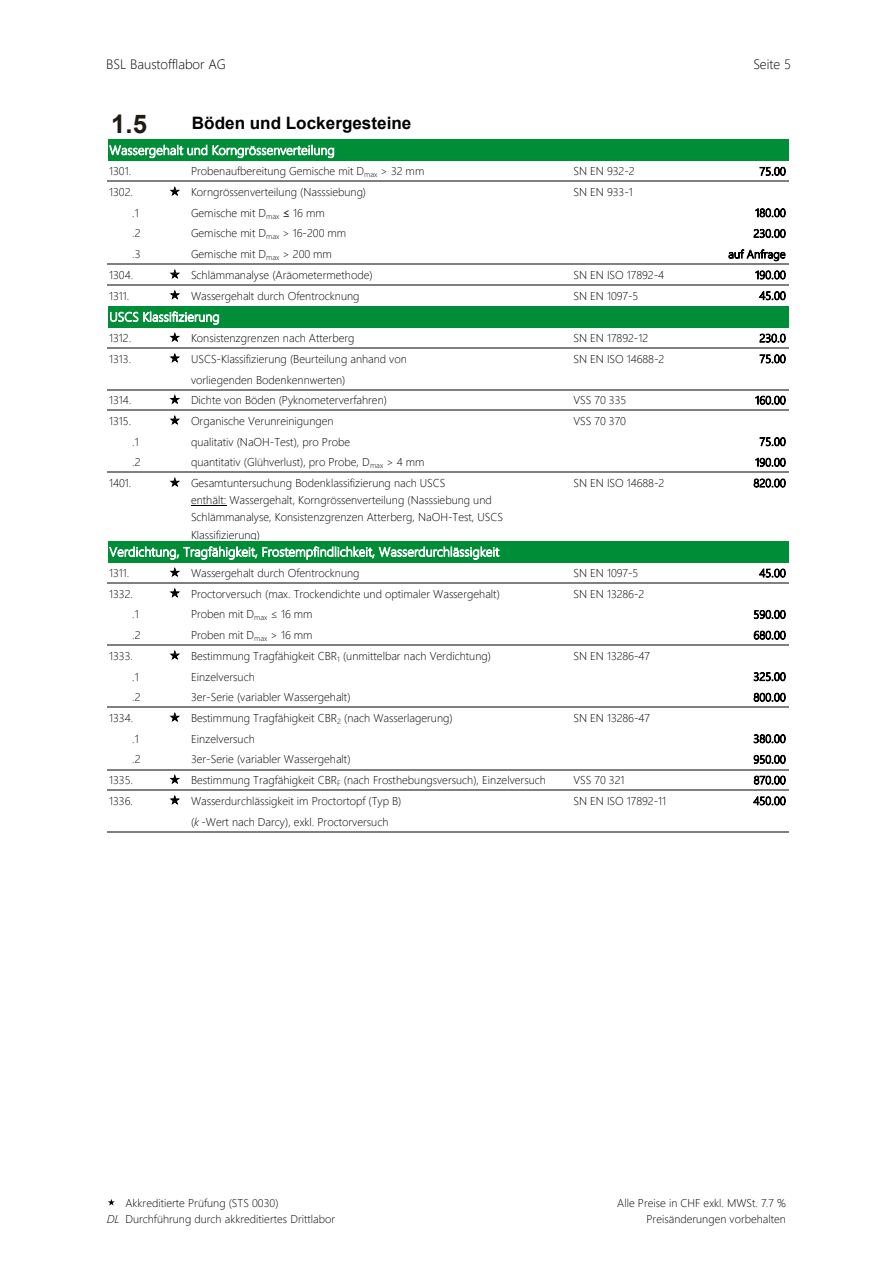
<style>
.page{position:relative;width:893px;height:1263px;background:#fff}
.page>*{position:absolute;margin:0;border:0;box-sizing:border-box;transform-origin:0 0}
.t1{font:700 25.8px "Arial";color:#201c14}
.t2{font:700 17.1px "Arial";color:#000}
.t3{font:300 13.5px "Segoe UI";color:#000}
.t4{font:300 12.75px "Segoe UI";letter-spacing:.015em;color:#fff}
.t5{font:300 11.4px/17.5px "Segoe UI";color:#000}
.t6{font:300 11.25px/16.6px "Segoe UI";letter-spacing:.005em;color:#000}
.s1{font-weight:400}
.s2{font-style:italic}
</style>
<div class="page">
<div style="left:108px;top:139px;width:680px;height:22px;background:#008d38"></div>
<div style="left:108px;top:306px;width:680px;height:22px;background:#008d38"></div>
<div style="left:108px;top:541px;width:680px;height:22px;background:#008d38"></div>
<hr style="left:191px;top:505px;width:35px;height:1px;background:#000">
<hr style="left:107px;top:181px;width:681px;height:1px;background:#808080">
<hr style="left:107px;top:264px;width:681px;height:1px;background:#808080">
<hr style="left:107px;top:284px;width:681px;height:2px;background:#808080">
<hr style="left:107px;top:347px;width:681px;height:2px;background:#808080">
<hr style="left:107px;top:389px;width:681px;height:1px;background:#808080">
<hr style="left:107px;top:410px;width:681px;height:1px;background:#808080">
<hr style="left:107px;top:472px;width:681px;height:1px;background:#808080">
<hr style="left:107px;top:582px;width:681px;height:2px;background:#808080">
<hr style="left:107px;top:645px;width:681px;height:1px;background:#808080">
<hr style="left:107px;top:707px;width:681px;height:1px;background:#808080">
<hr style="left:107px;top:769px;width:681px;height:1px;background:#808080">
<hr style="left:107px;top:789px;width:681px;height:2px;background:#808080">
<hr style="left:107px;top:831px;width:681px;height:1px;background:#808080">
<svg style="left:108px;top:1199px;width:7px;height:6px"></svg>
<p class="t3" style="left:106px;top:51px;width:121px">BSL Baustofflabor AG</p>
<p class="t3" style="left:753px;top:51px;width:39px">Seite 5</p>
<h1 class="t1" style="left:111px;top:105px;width:37px">1.5</h1>
<h2 class="t2" style="left:192px;top:111px;width:221px">Böden und Lockergesteine</h2>
<p class="t4" style="left:109px;top:138px;width:227px">Wassergehalt und Korngrössenverteilung</p>
<p class="t5" style="left:109px;top:161px;width:23px">1301.</p>
<p class="t5" style="left:191px;top:161px;width:235px">Probenaufbereitung Gemische mit D<sub>max</sub> &gt; 32 mm</p>
<p class="t5" style="left:573px;top:161px;width:63px">SN EN 932-2</p>
<p class="t5" style="left:760px;top:161px;width:28px">75.00</p>
<p class="t5" style="left:109px;top:182px;width:25px">1302.</p>
<p class="t5" style="left:191px;top:182px;width:177px">Korngrössenverteilung (Nasssiebung)</p>
<p class="t5" style="left:573px;top:182px;width:61px">SN EN 933-1</p>
<p class="t5" style="left:132px;top:203px;width:8px">.1</p>
<p class="t5" style="left:191px;top:203px;width:135px">Gemische mit D<sub>max</sub> <span class="s1">≤</span> 16 mm</p>
<p class="t5" style="left:755px;top:203px;width:32px">180.00</p>
<p class="t5" style="left:132px;top:224px;width:10px">.2</p>
<p class="t5" style="left:191px;top:223px;width:157px">Gemische mit D<sub>max</sub> &gt; 16-200 mm</p>
<p class="t5" style="left:753px;top:224px;width:34px">230.00</p>
<p class="t5" style="left:132px;top:244px;width:10px">.3</p>
<p class="t5" style="left:191px;top:244px;width:142px">Gemische mit D<sub>max</sub> &gt; 200 mm</p>
<p class="t5" style="left:728px;top:244px;width:59px">auf Anfrage</p>
<p class="t5" style="left:109px;top:265px;width:25px">1304.</p>
<p class="t5" style="left:191px;top:265px;width:183px">Schlämmanalyse (Aräometermethode)</p>
<p class="t5" style="left:573px;top:265px;width:92px">SN EN ISO 17892-4</p>
<p class="t5" style="left:755px;top:265px;width:32px">190.00</p>
<p class="t5" style="left:109px;top:286px;width:22px">1311.</p>
<p class="t5" style="left:191px;top:286px;width:170px">Wassergehalt durch Ofentrocknung</p>
<p class="t5" style="left:573px;top:286px;width:67px">SN EN 1097-5</p>
<p class="t5" style="left:759px;top:286px;width:28px">45.00</p>
<p class="t4" style="left:109px;top:305px;width:112px">USCS Klassifizierung</p>
<p class="t5" style="left:109px;top:328px;width:23px">1312.</p>
<p class="t5" style="left:191px;top:328px;width:165px">Konsistenzgrenzen nach Atterberg</p>
<p class="t5" style="left:573px;top:328px;width:76px">SN EN 17892-12</p>
<p class="t5" style="left:759px;top:328px;width:28px">230.0</p>
<p class="t5" style="left:109px;top:349px;width:23px">1313.</p>
<p class="t5" style="left:191px;top:349px;width:217px">USCS-Klassifizierung (Beurteilung anhand von</p>
<p class="t5" style="left:573px;top:349px;width:92px">SN EN ISO 14688-2</p>
<p class="t5" style="left:760px;top:349px;width:28px">75.00</p>
<p class="t5" style="left:191px;top:370px;width:156px">vorliegenden Bodenkennwerten)</p>
<p class="t5" style="left:109px;top:390px;width:24px">1314.</p>
<p class="t5" style="left:191px;top:390px;width:198px">Dichte von Böden (Pyknometerverfahren)</p>
<p class="t5" style="left:573px;top:390px;width:54px">VSS 70 335</p>
<p class="t5" style="left:755px;top:390px;width:32px">160.00</p>
<p class="t5" style="left:109px;top:411px;width:23px">1315.</p>
<p class="t5" style="left:191px;top:411px;width:144px">Organische Verunreinigungen</p>
<p class="t5" style="left:573px;top:411px;width:54px">VSS 70 370</p>
<p class="t5" style="left:132px;top:432px;width:8px">.1</p>
<p class="t5" style="left:191px;top:432px;width:161px">qualitativ (NaOH-Test), pro Probe</p>
<p class="t5" style="left:760px;top:432px;width:28px">75.00</p>
<p class="t5" style="left:132px;top:452px;width:10px">.2</p>
<p class="t5" style="left:191px;top:452px;width:235px">quantitativ (Glühverlust), pro Probe, D<sub>max</sub> &gt; 4 mm</p>
<p class="t5" style="left:755px;top:452px;width:32px">190.00</p>
<p class="t5" style="left:109px;top:473px;width:24px">1401.</p>
<p class="t5" style="left:191px;top:473px;width:256px">Gesamtuntersuchung Bodenklassifizierung nach USCS</p>
<p class="t5" style="left:573px;top:473px;width:92px">SN EN ISO 14688-2</p>
<p class="t5" style="left:753px;top:473px;width:34px">820.00</p>
<p class="t5" style="left:191px;top:490px;width:314px">enthält: Wassergehalt, Korngrössenverteilung (Nasssiebung und<br>Schlämmanalyse, Konsistenzgrenzen Atterberg, NaOH-Test, USCS<br>Klassifizierung)</p>
<p class="t4" style="left:109px;top:540px;width:391px">Verdichtung, Tragfähigkeit, Frostempfindlichkeit, Wasserdurchlässigkeit</p>
<p class="t5" style="left:109px;top:563px;width:22px">1311.</p>
<p class="t5" style="left:191px;top:563px;width:170px">Wassergehalt durch Ofentrocknung</p>
<p class="t5" style="left:573px;top:563px;width:67px">SN EN 1097-5</p>
<p class="t5" style="left:759px;top:563px;width:28px">45.00</p>
<p class="t5" style="left:109px;top:584px;width:25px">1332.</p>
<p class="t5" style="left:191px;top:584px;width:310px">Proctorversuch (max. Trockendichte und optimaler Wassergehalt)</p>
<p class="t5" style="left:573px;top:584px;width:72px">SN EN 13286-2</p>
<p class="t5" style="left:132px;top:604px;width:8px">.1</p>
<p class="t5" style="left:191px;top:604px;width:123px">Proben mit D<sub>max</sub> ≤ 16 mm</p>
<p class="t5" style="left:753px;top:604px;width:34px">590.00</p>
<p class="t5" style="left:132px;top:625px;width:10px">.2</p>
<p class="t5" style="left:191px;top:625px;width:123px">Proben mit D<sub>max</sub> &gt; 16 mm</p>
<p class="t5" style="left:753px;top:625px;width:34px">680.00</p>
<p class="t5" style="left:109px;top:646px;width:25px">1333.</p>
<p class="t5" style="left:191px;top:646px;width:301px">Bestimmung Tragfähigkeit CBR<sub>1</sub> (unmittelbar nach Verdichtung)</p>
<p class="t5" style="left:573px;top:646px;width:78px">SN EN 13286-47</p>
<p class="t5" style="left:132px;top:667px;width:8px">.1</p>
<p class="t5" style="left:191px;top:667px;width:65px">Einzelversuch</p>
<p class="t5" style="left:753px;top:667px;width:34px">325.00</p>
<p class="t5" style="left:132px;top:687px;width:10px">.2</p>
<p class="t5" style="left:191px;top:687px;width:161px">3er-Serie (variabler Wassergehalt)</p>
<p class="t5" style="left:753px;top:687px;width:34px">800.00</p>
<p class="t5" style="left:109px;top:708px;width:25px">1334.</p>
<p class="t5" style="left:191px;top:708px;width:263px">Bestimmung Tragfähigkeit CBR<sub>2</sub> (nach Wasserlagerung)</p>
<p class="t5" style="left:573px;top:708px;width:78px">SN EN 13286-47</p>
<p class="t5" style="left:132px;top:729px;width:8px">.1</p>
<p class="t5" style="left:191px;top:729px;width:65px">Einzelversuch</p>
<p class="t5" style="left:753px;top:729px;width:34px">380.00</p>
<p class="t5" style="left:132px;top:749px;width:10px">.2</p>
<p class="t5" style="left:191px;top:749px;width:161px">3er-Serie (variabler Wassergehalt)</p>
<p class="t5" style="left:753px;top:749px;width:34px">950.00</p>
<p class="t5" style="left:109px;top:770px;width:25px">1335.</p>
<p class="t5" style="left:191px;top:770px;width:356px">Bestimmung Tragfähigkeit CBR<sub>F</sub> (nach Frosthebungsversuch), Einzelversuch</p>
<p class="t5" style="left:573px;top:770px;width:53px">VSS 70 321</p>
<p class="t5" style="left:754px;top:770px;width:34px">870.00</p>
<p class="t5" style="left:109px;top:791px;width:25px">1336.</p>
<p class="t5" style="left:191px;top:791px;width:212px">Wasserdurchlässigkeit im Proctortopf (Typ B)</p>
<p class="t5" style="left:573px;top:791px;width:94px">SN EN ISO 17892-11</p>
<p class="t5" style="left:753px;top:791px;width:34px">450.00</p>
<p class="t5" style="left:191px;top:812px;width:199px">(<span class="s2">k</span> -Wert nach Darcy), exkl. Proctorversuch</p>
<p class="t6" style="left:107px;top:1193px;width:230px;text-indent:19px">Akkreditierte Prüfung (STS 0030)<br><span class="s2">DL</span> Durchführung durch akkreditiertes Drittlabor</p>
<p class="t6" style="left:617px;top:1193px;width:170px;text-align:right">Alle Preise in CHF exkl. MWSt. 7.7 %<br>Preisänderungen vorbehalten</p>
</div>
